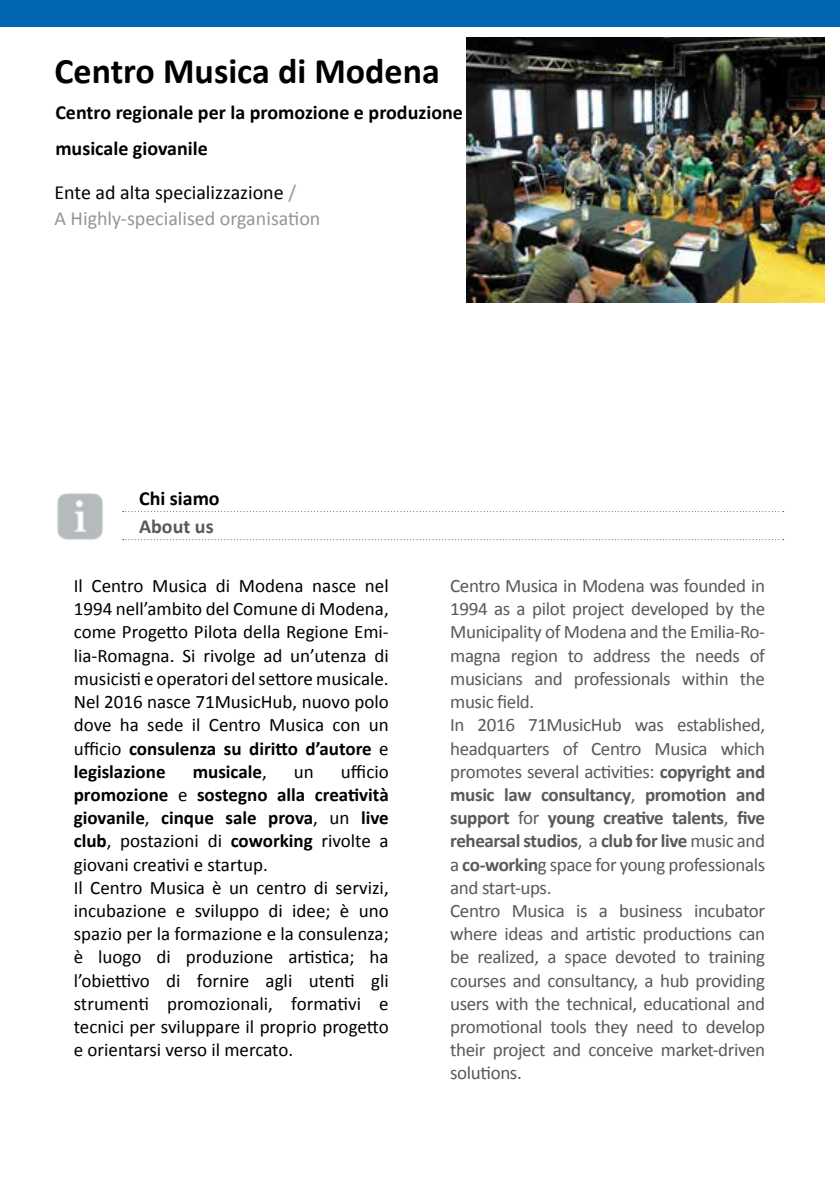
<style>
.page{position:relative;width:840px;height:1191px;background:#fff}
.page>*{position:absolute;margin:0;border:0;box-sizing:border-box;transform-origin:0 0}
.t1{font:700 36px "Calibri";color:#000}
.t2{font:700 20px/36px "Calibri";color:#000}
.t3{font:20px/26px "Calibri";color:#939598}
.t4{font:700 20px "Calibri";color:#58595b}
.t5{font:19px/23.2px "Calibri";letter-spacing:-.02em;color:#58595b}
.t6{font:19px/23.2px "Calibri";color:#000;text-align:justify}
.t7{font:700 19px "Calibri";color:#000}
.s1{color:#000}
.s2{font-weight:700}
.s3{font-weight:400}
</style>
<div class="page">
<div style="left:0;top:0;width:839px;height:26px;background:#0066b3"></div>
<img style="left:57px;top:493px;width:46px;height:47px">
<svg style="left:122px;top:511px;width:661px;height:1px"></svg>
<svg style="left:122px;top:539px;width:661px;height:1px"></svg>
<img style="left:466px;top:38px;width:357px;height:265px">
<h1 class="t1" style="left:54px;top:48px;width:386px">Centro Musica di Modena</h1>
<p class="t2" style="left:55px;top:94px;width:409px">Centro regionale per la promozione e produzione musicale giovanile</p>
<p class="t3" style="left:54px;top:179px;width:267px"><span class="s1">Ente ad alta specializzazione</span> /<br>A Highly-specialised organisation</p>
<p class="t2" style="left:139px;top:481px;width:82px">Chi siamo</p>
<p class="t4" style="left:139px;top:514px;width:76px">About us</p>
<p class="t6" style="left:74px;top:574px;width:316px">Il Centro Musica di Modena nasce nel 1994 nell’ambito del Comune di Modena, come Progetto Pilota della Regione Emi&shy;lia-Romagna. Si rivolge ad un’utenza di musicisti e operatori del settore musicale.<br>Nel 2016 nasce 71MusicHub, nuovo polo dove ha sede il Centro Musica con un ufficio <span class="s2">consulenza su diritto d’autore</span> e <span class="s2">legislazione</span></p>
<p class="t6" style="left:74px;top:760px;width:316px;text-align:left;text-indent:267px">ufficio <span class="s2">promozione</span> e <span class="s2">sostegno alla creatività giovanile</span>, <span class="s2">cinque sale prova</span>, un <span class="s2">live club</span>, postazioni di <span class="s2">coworking</span> rivolte a giovani creativi e startup.<br>Il Centro Musica è un centro di servizi, incubazione e sviluppo di idee; è uno spazio per la formazione e la consulenza; è luogo di produzione artistica; ha l’obiettivo di fornire agli utenti gli strumenti promozionali, formativi e tecnici per sviluppare il proprio progetto e orientarsi verso il mercato.</p>
<p class="t7" style="left:192px;top:759px;width:76px">musicale<span class="s3">,</span></p>
<p class="t6" style="left:294px;top:760px;width:21px">un</p>
<p class="t5" style="left:450px;top:574px;width:316px">Centro Musica in Modena was founded in 1994 as a pilot project developed by the Municipality of Modena and the Emilia-Ro&shy;magna region to address the needs of musicians and professionals within the music field.<br>In 2016 71MusicHub was established, headquarters of Centro Musica which promotes several activities: <span class="s2">copyright and music law consultancy</span>, <span class="s2">promotion and support</span> for <span class="s2">young creative talents</span>, <span class="s2">five rehearsal studios</span>, a <span class="s2">club for live</span> music and a <span class="s2">co-workin</span>g space for young professionals and start-ups.<br>Centro Musica is a business incubator where ideas and artistic productions can be realized, a space devoted to training courses and consultancy, a hub providing users with the technical, educational and promotional tools they need to develop their project and conceive market-driven solutions.</p>
</div>
